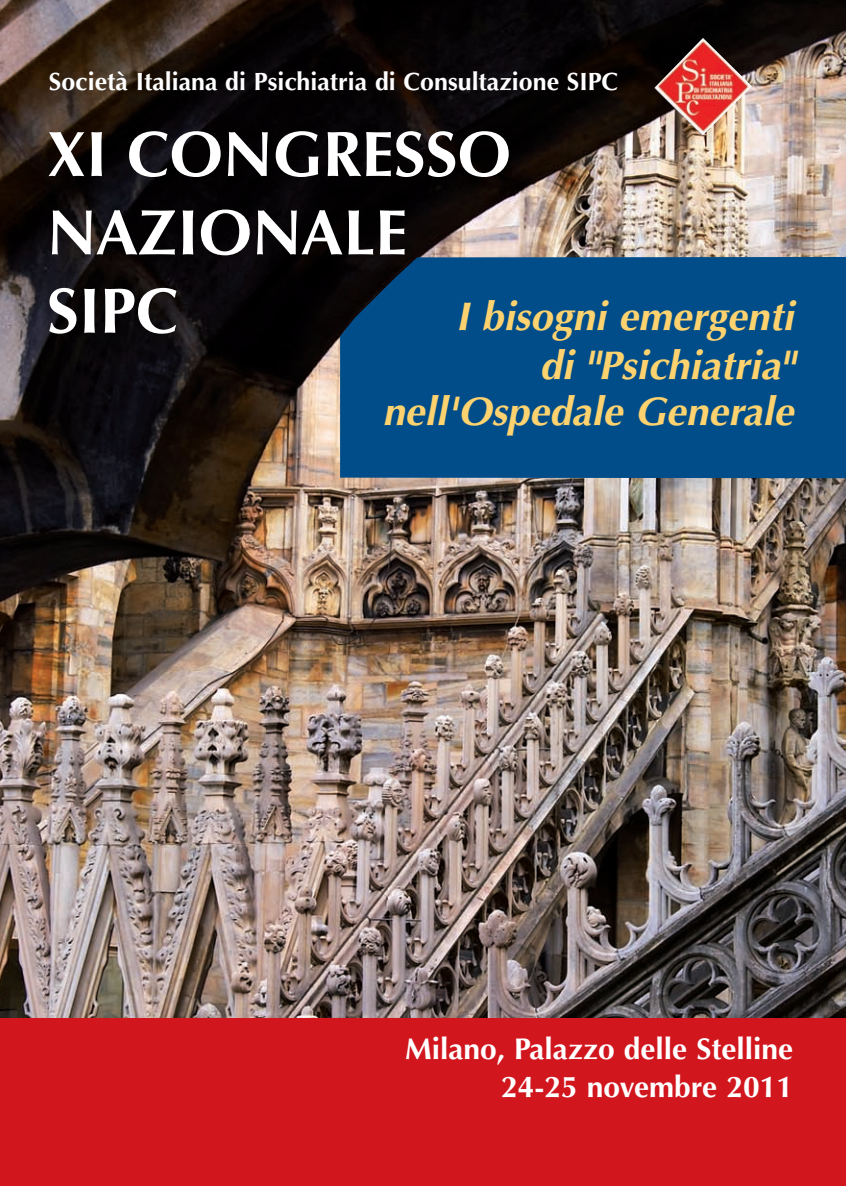
<style>
.page{position:relative;width:846px;height:1186px;background:#fff}
.page>*{position:absolute;margin:0;border:0;box-sizing:border-box;transform-origin:0 0}
.t1{font:700 64px/78.4px "Optima";color:#fff}
.t2{font:italic 700 40px/47.4px "Optima";color:#fed36f;text-align:right}
.t3{font:700 30px/38px "Optima";color:#fff;text-align:right}
.t4{font:700 25px "Optima";color:#fff}
</style>
<div class="page">
<img style="left:0;top:0;width:846px;height:1018px">
<div style="left:0;top:1018px;width:846px;height:168px;background:#d1161e"></div>
<img style="left:654px;top:38px;width:98px;height:98px">
<div style="left:340px;top:257px;width:506px;height:221px;background:#004d89"></div>
<p class="t4" style="left:49px;top:72px;width:571px">Società Italiana di Psichiatria di Consultazione SIPC</p>
<h1 class="t1" style="left:47px;top:121px;width:465px">XI CONGRESSO<br>NAZIONALE<br>SIPC</h1>
<p class="t2" style="left:382px;top:297px;width:421px">I bisogni emergenti<br>di "Psichiatria" nell'Ospedale Generale</p>
<p class="t3" style="left:405px;top:1032px;width:389px">Milano, Palazzo delle Stelline<br>24-25 novembre 2011</p>
</div>
